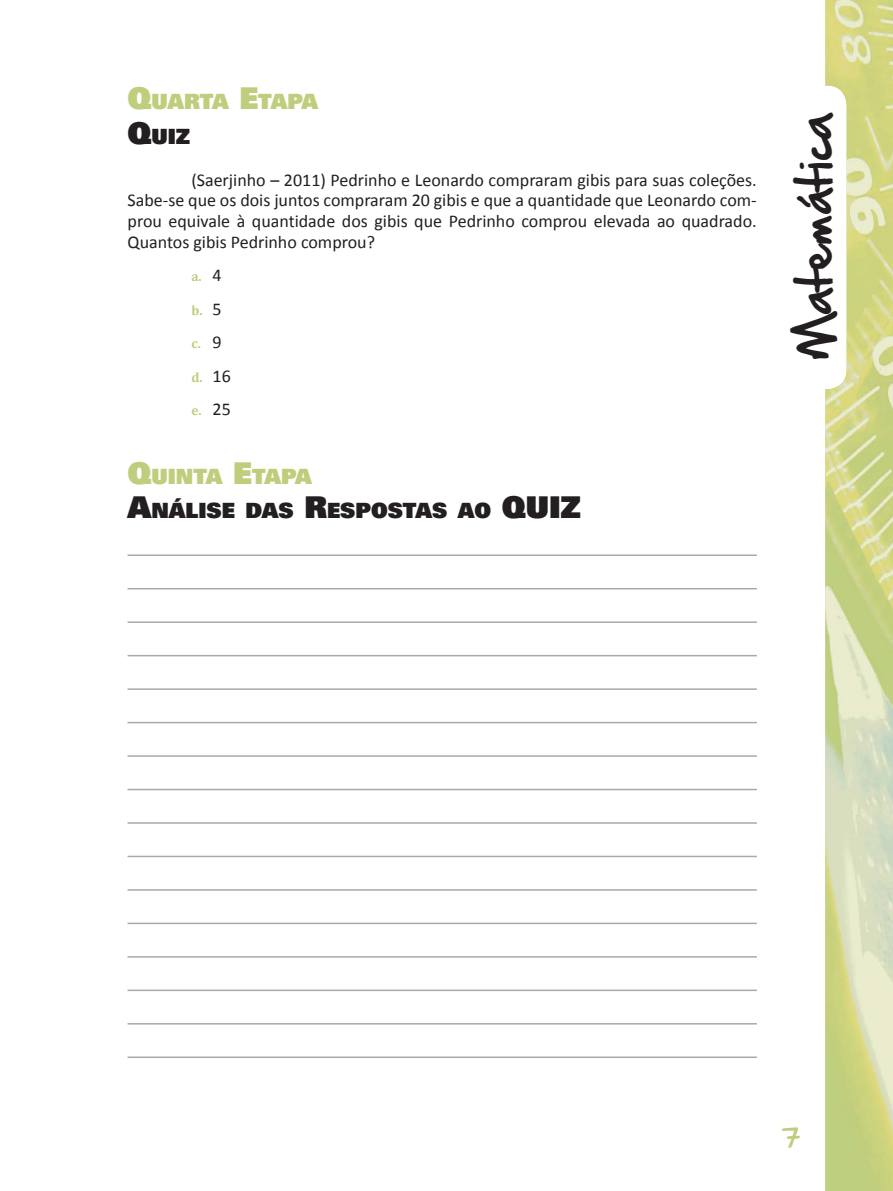
<style>
.page{position:relative;width:893px;height:1191px;background:#fff}
.page>*{position:absolute;margin:0;border:0;box-sizing:border-box;transform-origin:0 0}
.t1{font:42px "Hand Of Sean";color:#231f20}
.t2{font:24px "Hand Of Sean";color:#bece7c}
.t3{font:900 21px/34.5px "Univers";color:#231f20}
.t4{font:900 21px/34.5px "Univers";letter-spacing:-.02em;color:#bece7c}
.t5{font:18px/20.7px "Calibri";color:#231f20;text-align:justify}
.t6{font:700 13.5px "Cambria";color:#bece7c}
.s1{font-size:30px}
.s2{font-size:30px;color:#231f20}
.s3{color:#231f20}
.s4{font-family:"Calibri";font-weight:400;font-size:18px;color:#231f20}
.s5{font-size:30px;color:#bece7c}
.s6{color:#bece7c}
</style>
<div class="page">
<img style="left:825px;top:0;width:68px;height:1190px">
<hr style="left:128px;top:554px;width:629px;height:2px;background:#a7a9ac">
<hr style="left:128px;top:588px;width:629px;height:1px;background:#a7a9ac">
<hr style="left:128px;top:621px;width:629px;height:2px;background:#a7a9ac">
<hr style="left:128px;top:655px;width:629px;height:1px;background:#a7a9ac">
<hr style="left:128px;top:688px;width:629px;height:2px;background:#a7a9ac">
<hr style="left:128px;top:722px;width:629px;height:1px;background:#a7a9ac">
<hr style="left:128px;top:755px;width:629px;height:2px;background:#a7a9ac">
<hr style="left:128px;top:788px;width:629px;height:2px;background:#a7a9ac">
<hr style="left:128px;top:822px;width:629px;height:1px;background:#a7a9ac">
<hr style="left:128px;top:855px;width:629px;height:2px;background:#a7a9ac">
<hr style="left:128px;top:889px;width:629px;height:1px;background:#a7a9ac">
<hr style="left:128px;top:922px;width:629px;height:2px;background:#a7a9ac">
<hr style="left:128px;top:956px;width:629px;height:1px;background:#a7a9ac">
<hr style="left:128px;top:989px;width:629px;height:2px;background:#a7a9ac">
<hr style="left:128px;top:1023px;width:629px;height:1px;background:#a7a9ac">
<hr style="left:128px;top:1056px;width:629px;height:2px;background:#a7a9ac">
<p class="t4" style="left:128px;top:86px;width:192px"><span class="s1">Q</span>UARTA <span class="s1">E</span>TAPA<br><span class="s2">Q</span><span class="s3">UIZ</span></p>
<p class="t5" style="left:128px;top:171px;width:631px;text-indent:64px">(Saerjinho – 2011) Pedrinho e Leonardo compraram gibis para suas coleções.<br>Sabe-se que os dois juntos compraram 20 gibis e que a quantidade que Leonardo com&shy;prou equivale à quantidade dos gibis que Pedrinho comprou elevada ao quadrado.<br>Quantos gibis Pedrinho comprou?</p>
<p class="t6" style="left:191px;top:268px;width:32px">a. <span class="s4">4</span></p>
<p class="t6" style="left:191px;top:302px;width:32px">b. <span class="s4">5</span></p>
<p class="t6" style="left:191px;top:335px;width:32px">c. <span class="s4">9</span></p>
<p class="t6" style="left:191px;top:369px;width:41px">d. <span class="s4">16</span></p>
<p class="t6" style="left:191px;top:402px;width:41px">e. <span class="s4">25</span></p>
<p class="t3" style="left:128px;top:461px;width:455px"><span class="s5">Q</span><span class="s6">UINTA</span> <span class="s5">E</span><span class="s6">TAPA<br></span><span class="s1">A</span>NÁLISE DAS <span class="s1">R</span>ESPOSTAS AO <span class="s1">QUIZ</span></p>
<h1 class="t1" style="left:777px;top:360px;width:249px;rotate:-90deg">Matemática</h1>
<h2 class="t2" style="left:782px;top:1115px;width:21px">7</h2>
</div>
